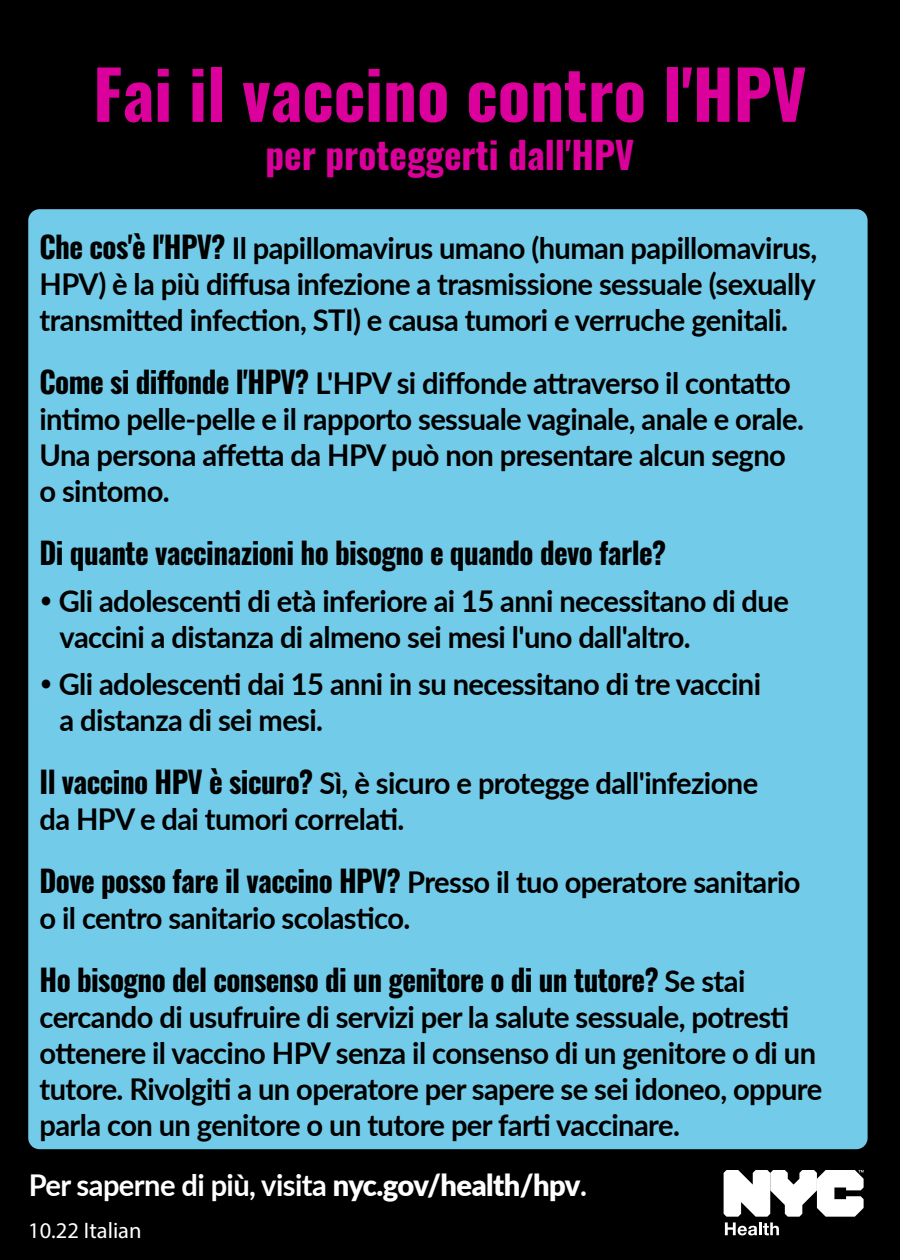
<style>
.page{position:relative;width:900px;height:1260px;background:#000}
.page>*{position:absolute;margin:0;border:0;box-sizing:border-box;transform-origin:0 0}
.t1{font:700 67px "Oswald";color:#db009b}
.t2{font:700 37.25px "Oswald";color:#db009b}
.t3{font:700 30px/36px "Lato";letter-spacing:-.02em;color:#000}
.t4{font:700 30px "Oswald";letter-spacing:-.02em;color:#000}
.t5{font:700 30px "Lato";letter-spacing:-.02em;color:#fff}
.t6{font:22.5px "Myriad Pro";color:#fff}
.s1{font-family:"Oswald"}
.s2{font-weight:900}
</style>
<div class="page">
<div style="left:28px;top:209px;width:840px;height:940px;background:#72cbe9;border-radius:11px"></div>
<svg style="left:724px;top:1170px;width:140px;height:65px"></svg>
<p class="t1" style="left:93px;top:35px;width:715px">Fai il vaccino contro l'HPV</p>
<p class="t2" style="left:266px;top:122px;width:370px">per proteggerti dall'HPV</p>
<p class="t3" style="left:40px;top:229px;width:779px;text-align:justify"><span class="s1">Che cos'è l'HPV?</span> Il papillomavirus umano (human papillomavirus, HPV) è la più diffusa infezione a trasmissione sessuale (sexually transmitted infection, STI) e causa tumori e verruche genitali.</p>
<p class="t3" style="left:40px;top:364px;width:766px"><span class="s1">Come si diffonde l'HPV?</span> L'HPV si diffonde attraverso il contatto intimo pelle-pelle e il rapporto sessuale vaginale, anale e orale.<br>Una persona affetta da HPV può non presentare alcun segno o sintomo.</p>
<p class="t4" style="left:40px;top:526px;width:628px">Di quante vaccinazioni ho bisogno e quando devo farle?</p>
<p class="t3" style="left:60px;top:582px;width:731px;text-indent:-20px">• Gli adolescenti di età inferiore ai 15 anni necessitano di due vaccini a distanza di almeno sei mesi l'uno dall'altro.</p>
<p class="t3" style="left:60px;top:665px;width:703px;text-indent:-20px">• Gli adolescenti dai 15 anni in su necessitano di tre vaccini a distanza di sei mesi.</p>
<p class="t3" style="left:40px;top:764px;width:720px"><span class="s1">Il vaccino HPV è sicuro?</span> Sì, è sicuro e protegge dall'infezione da HPV e dai tumori correlati.</p>
<p class="t3" style="left:40px;top:863px;width:763px"><span class="s1">Dove posso fare il vaccino HPV?</span> Presso il tuo operatore sanitario o il centro sanitario scolastico.</p>
<p class="t3" style="left:40px;top:962px;width:784px"><span class="s1">Ho bisogno del consenso di un genitore o di un tutore?</span> Se stai cercando di usufruire di servizi per la salute sessuale, potresti ottenere il vaccino HPV senza il consenso di un genitore o di un tutore. Rivolgiti a un operatore per sapere se sei idoneo, oppure parla con un genitore o un tutore per farti vaccinare.</p>
<p class="t5" style="left:29px;top:1163px;width:560px">Per saperne di più, visita <span class="s2">nyc.gov/health/hpv</span>.</p>
<p class="t6" style="left:28px;top:1216px;width:115px">10.22 Italian</p>
</div>
